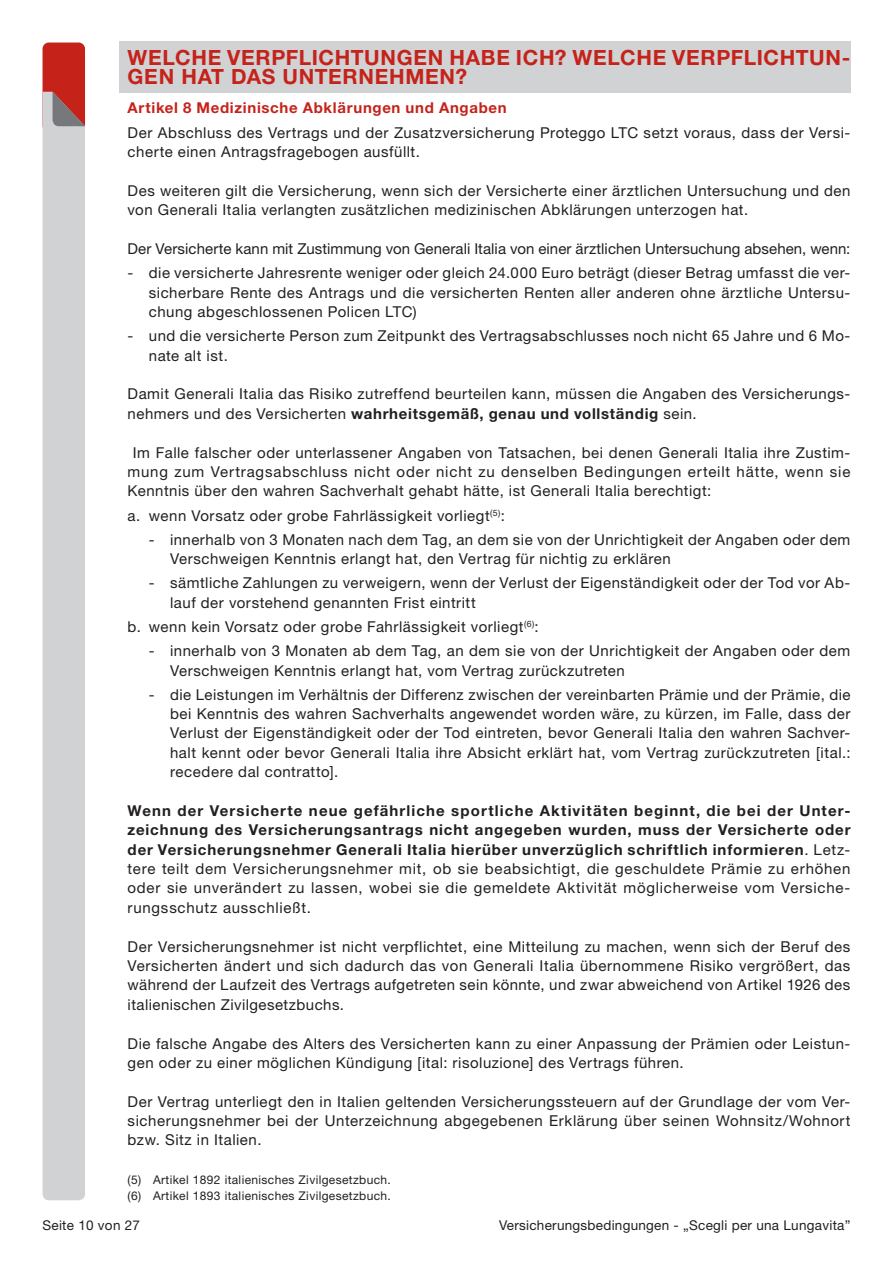
<style>
.page{position:relative;width:893px;height:1263px;background:#fff}
.page>*{position:absolute;margin:0;border:0;box-sizing:border-box;transform-origin:0 0}
.Titolo_Capitolo{font:700 21px/19.4px "Helvetica Neue LT Std";letter-spacing:.03em;color:#c5221a}
.Testi{font:15px/19.4px "Helvetica Neue LT Std";letter-spacing:.035em;color:#231f20}
.Testi-2{font:700 15px/19.4px "Helvetica Neue LT Std";letter-spacing:.06em;color:#231f20;text-align:justify}
.Testi_primo_paragrafo{font:15px/19.4px "Helvetica Neue LT Std";letter-spacing:.035em;color:#231f20}
.Testi-3{font:15px "Helvetica Neue LT Std";letter-spacing:.005em;color:#231f20}
.Titoletto_rosso_primo{font:700 15px "Helvetica Neue LT Std";letter-spacing:.045em;color:#c5221a}
.t1{font:13.5px "Helvetica Neue LT Std";letter-spacing:.02em;color:#231f20}
.Note_testo{font:12px "Helvetica Neue LT Std";letter-spacing:.03em;color:#231f20}
.s1{font-weight:700}
.s2{font-weight:400}
</style>
<div class="page">
<div style="left:43px;top:43px;width:42px;height:89px;background:#c5221a;border-radius:6px"></div>
<div style="left:43px;top:92px;width:42px;height:1108px;background:#d1d2d4"></div>
<svg style="left:53px;top:92px;width:32px;height:34px"></svg>
<div style="left:119px;top:41px;width:731px;height:52px;background:#d1d2d4"></div>
<p class="Titolo_Capitolo" style="left:128px;top:47px;width:724px">WELCHE VERPFLICHTUNGEN HABE ICH? WELCHE VERPFLICHTUN-<br>GEN HAT DAS UNTERNEHMEN?</p>
<p class="Titoletto_rosso_primo" style="left:128px;top:99px;width:381px">Artikel 8 Medizinische Abklärungen und Angaben</p>
<p class="Testi_primo_paragrafo" style="left:128px;top:122px;width:724px">Der Abschluss des Vertrags und der Zusatzversicherung Proteggo LTC setzt voraus, dass der Versi&shy;cherte einen Antragsfragebogen ausfüllt.</p>
<p class="Testi" style="left:128px;top:181px;width:724px">Des weiteren gilt die Versicherung, wenn sich der Versicherte einer ärztlichen Untersuchung und den von Generali Italia verlangten zusätzlichen medizinischen Abklärungen unterzogen hat.</p>
<p class="Testi-3" style="left:128px;top:240px;width:724px">Der Versicherte kann mit Zustimmung von Generali Italia von einer ärztlichen Untersuchung absehen, wenn:</p>
<p class="Testi" style="left:149px;top:263px;width:703px;text-align:justify;text-indent:-21px">- die versicherte Jahresrente weniger oder gleich 24.000 Euro beträgt (dieser Betrag umfasst die ver&shy;sicherbare Rente des Antrags und die versicherten Renten aller anderen ohne ärztliche Untersu&shy;chung abgeschlossenen Policen LTC)</p>
<p class="Testi" style="left:149px;top:326px;width:703px;text-indent:-21px">- und die versicherte Person zum Zeitpunkt des Vertragsabschlusses noch nicht 65 Jahre und 6 Mo&shy;nate alt ist.</p>
<p class="Testi" style="left:128px;top:384px;width:724px">Damit Generali Italia das Risiko zutreffend beurteilen kann, müssen die Angaben des Versicherungs&shy;nehmers und des Versicherten <span class="s1">wahrheitsgemäß, genau und vollständig</span> sein.</p>
<p class="Testi" style="left:128px;top:442px;width:724px;text-align:justify;text-indent:5px">Im Falle falscher oder unterlassener Angaben von Tatsachen, bei denen Generali Italia ihre Zustim&shy;mung zum Vertragsabschluss nicht oder nicht zu denselben Bedingungen erteilt hätte, wenn sie Kenntnis über den wahren Sachverhalt gehabt hätte, ist Generali Italia berechtigt:</p>
<p class="Testi" style="left:128px;top:505px;width:379px">a. wenn Vorsatz oder grobe Fahrlässigkeit vorliegt<sup>(5)</sup>:</p>
<p class="Testi" style="left:170px;top:530px;width:682px;text-indent:-21px">- innerhalb von 3 Monaten nach dem Tag, an dem sie von der Unrichtigkeit der Angaben oder dem<br>Verschweigen Kenntnis erlangt hat, den Vertrag für nichtig zu erklären</p>
<p class="Testi" style="left:170px;top:573px;width:682px;text-indent:-21px">- sämtliche Zahlungen zu verweigern, wenn der Verlust der Eigenständigkeit oder der Tod vor Ab&shy;lauf der vorstehend genannten Frist eintritt</p>
<p class="Testi" style="left:128px;top:617px;width:413px">b. wenn kein Vorsatz oder grobe Fahrlässigkeit vorliegt<sup>(6)</sup>:</p>
<p class="Testi" style="left:170px;top:641px;width:682px;text-indent:-21px">- innerhalb von 3 Monaten ab dem Tag, an dem sie von der Unrichtigkeit der Angaben oder dem<br>Verschweigen Kenntnis erlangt hat, vom Vertrag zurückzutreten</p>
<p class="Testi" style="left:170px;top:684px;width:682px;text-align:justify;text-indent:-21px">- die Leistungen im Verhältnis der Differenz zwischen der vereinbarten Prämie und der Prämie, die bei Kenntnis des wahren Sachverhalts angewendet worden wäre, zu kürzen, im Falle, dass der Verlust der Eigenständigkeit oder der Tod eintreten, bevor Generali Italia den wahren Sachver&shy;halt kennt oder bevor Generali Italia ihre Absicht erklärt hat, vom Vertrag zurückzutreten [ital.: recedere dal contratto].</p>
<p class="Testi-2" style="left:128px;top:801px;width:724px">Wenn der Versicherte neue gefährliche sportliche Aktivitäten beginnt, die bei der Unter&shy;zeichnung des Versicherungsantrags nicht angegeben wurden, muss der Versicherte oder der Versicherungsnehmer Generali Italia hierüber unverzüglich schriftlich informieren<span class="s2">. Letz&shy;tere teilt dem Versicherungsnehmer mit, ob sie beabsichtigt, die geschuldete Prämie zu erhöhen oder sie unverändert zu lassen, wobei sie die gemeldete Aktivität möglicherweise vom Versiche&shy;rungsschutz ausschließt.</span></p>
<p class="Testi" style="left:128px;top:936px;width:724px;text-align:justify">Der Versicherungsnehmer ist nicht verpflichtet, eine Mitteilung zu machen, wenn sich der Beruf des Versicherten ändert und sich dadurch das von Generali Italia übernommene Risiko vergrößert, das während der Laufzeit des Vertrags aufgetreten sein könnte, und zwar abweichend von Artikel 1926 des italienischen Zivilgesetzbuchs.</p>
<p class="Testi" style="left:128px;top:1033px;width:724px">Die falsche Angabe des Alters des Versicherten kann zu einer Anpassung der Prämien oder Leistun&shy;gen oder zu einer möglichen Kündigung [ital: risoluzione] des Vertrags führen.</p>
<p class="Testi" style="left:128px;top:1091px;width:724px;text-align:justify">Der Vertrag unterliegt den in Italien geltenden Versicherungssteuern auf der Grundlage der vom Ver&shy;sicherungsnehmer bei der Unterzeichnung abgegebenen Erklärung über seinen Wohnsitz/Wohnort bzw. Sitz in Italien.</p>
<p class="Note_testo" style="left:128px;top:1172px;width:265px">(5) Artikel 1892 italienisches Zivilgesetzbuch.</p>
<p class="Note_testo" style="left:128px;top:1189px;width:265px">(6) Artikel 1893 italienisches Zivilgesetzbuch.</p>
<p class="t1" style="left:43px;top:1217px;width:99px">Seite 10 von 27</p>
<p class="t1" style="left:499px;top:1217px;width:353px">Versicherungsbedingungen - „Scegli per una Lungavita”</p>
</div>
